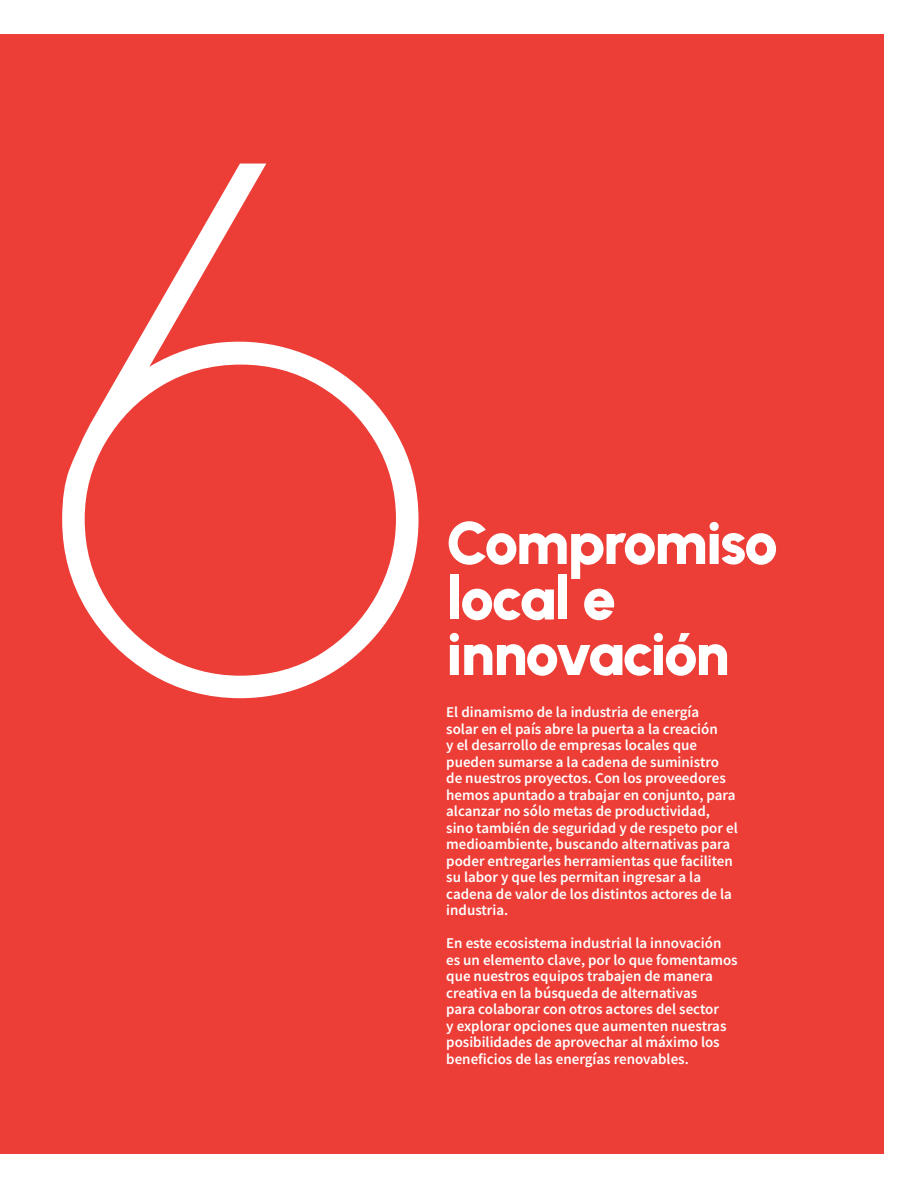
<style>
.page{position:relative;width:918px;height:1188px;background:#fff}
.page>*{position:absolute;margin:0;border:0;box-sizing:border-box;transform-origin:0 0}
.DESTACADOS{font:100 750px "Urbanist";color:#fff}
.TITULOS_blancos{font:900 60px/55.5px "Urbanist";letter-spacing:-.04em;color:#fff}
.PARRAFOS_BLANCOS{font:600 15px/16.5px "Source Sans Pro";color:#fff}
</style>
<div class="page">
<div style="left:0;top:34px;width:884px;height:1120px;background:#ec3e37"></div>
<p class="DESTACADOS" style="left:44px;top:-65px;width:399px">6</p>
<p class="TITULOS_blancos" style="left:446px;top:514px;width:333px">Compromiso local e innovación</p>
<p class="PARRAFOS_BLANCOS" style="left:446px;top:704px;width:293px">El dinamismo de la industria de energía<br>solar en el país abre la puerta a la creación<br>y el desarrollo de empresas locales que pueden sumarse a la cadena de suministro de nuestros proyectos. Con los proveedores hemos apuntado a trabajar en conjunto, para alcanzar no sólo metas de productividad, sino también de seguridad y de respeto por el medioambiente, buscando alternativas para poder entregarles herramientas que faciliten su labor y que les permitan ingresar a la cadena de valor de los distintos actores de la industria.</p>
<p class="PARRAFOS_BLANCOS" style="left:446px;top:935px;width:293px">En este ecosistema industrial la innovación es un elemento clave, por lo que fomentamos que nuestros equipos trabajen de manera creativa en la búsqueda de alternativas<br>para colaborar con otros actores del sector<br>y explorar opciones que aumenten nuestras posibilidades de aprovechar al máximo los beneficios de las energías renovables.</p>
</div>
